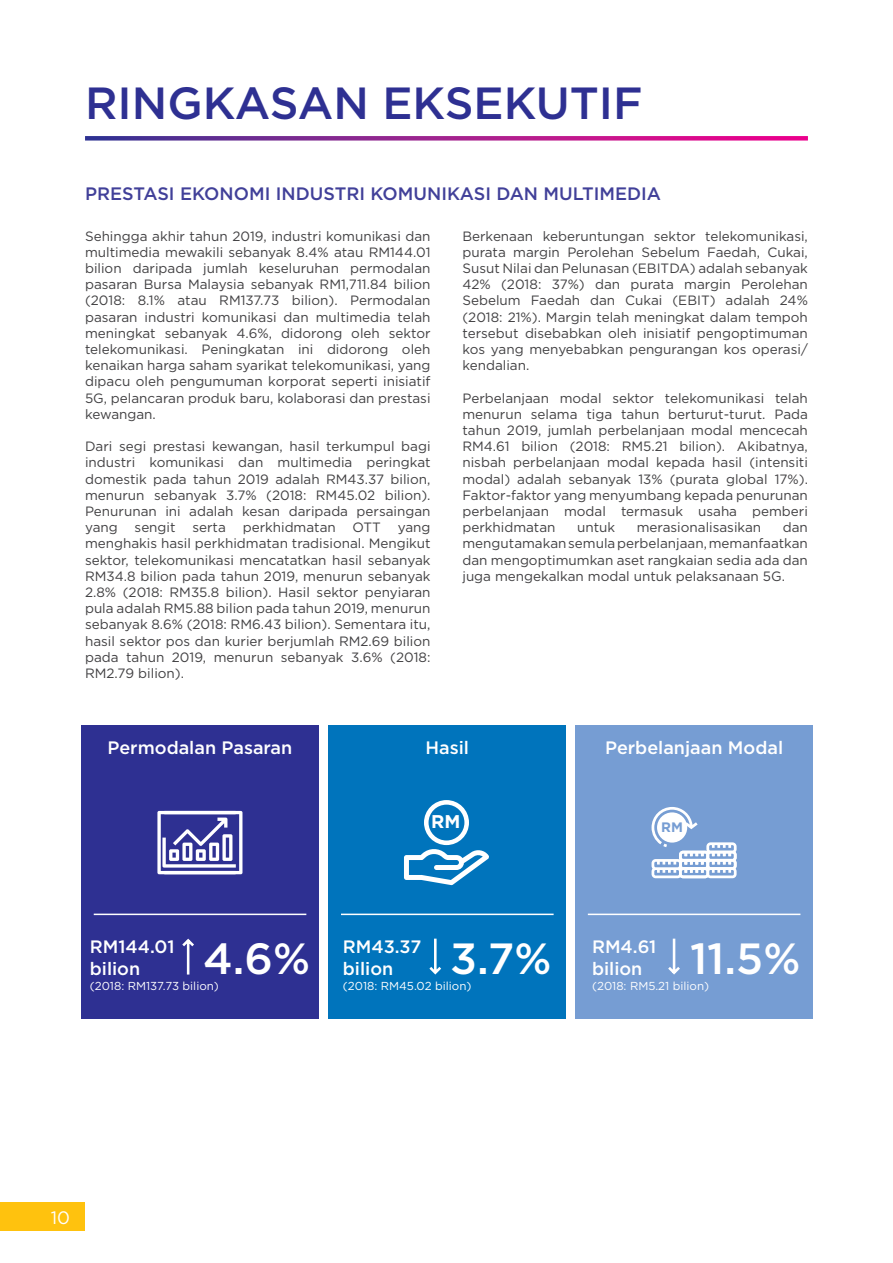
<style>
.page{position:relative;width:893px;height:1263px;background:#fff}
.page>*{position:absolute;margin:0;border:0;box-sizing:border-box;transform-origin:0 0}
.t1{font:500 45px "Gotham";color:#2e3092}
.t2{font:500 43.65px "Gotham";color:#fff}
.t3{font:700 18.45px "Gotham";color:#fff}
.t4{font:500 18px/21.6px "Gotham";color:#fff}
.t5{font:500 18px "Gotham";color:#414099}
.t6{font:18px "Gotham";color:#fff}
.t7{font:700 13.65px "Gotham";color:#769dd3}
.t8{font:13.5px/16.2px "Gotham";color:#414042;text-align:justify}
.t9{font:11.55px "Gotham";color:#fff}
</style>
<div class="page">
<div style="left:81px;top:725px;width:238px;height:293px;background:#2e3092"></div>
<hr style="left:94px;top:913px;width:212px;height:2px;background:#fff">
<svg style="left:182px;top:938px;width:12px;height:37px"></svg>
<svg style="left:157px;top:811px;width:85px;height:63px"></svg>
<div style="left:328px;top:725px;width:238px;height:293px;background:#0074bc"></div>
<hr style="left:341px;top:913px;width:213px;height:2px;background:#fff">
<svg style="left:429px;top:938px;width:12px;height:37px"></svg>
<div style="left:575px;top:725px;width:238px;height:293px;background:#769dd3"></div>
<hr style="left:588px;top:913px;width:212px;height:2px;background:#fff">
<svg style="left:668px;top:938px;width:12px;height:37px"></svg>
<svg style="left:651px;top:807px;width:86px;height:71px"></svg>
<svg style="left:85px;top:136px;width:723px;height:5px;background:#a53499"></svg>
<svg style="left:404px;top:800px;width:85px;height:85px"></svg>
<div style="left:0;top:1203px;width:85px;height:28px;background:#ffc20e"></div>
<h1 class="t1" style="left:85px;top:74px;width:559px">RINGKASAN EKSEKUTIF</h1>
<h3 class="t5" style="left:85px;top:182px;width:578px">PRESTASI EKONOMI INDUSTRI KOMUNIKASI DAN MULTIMEDIA</h3>
<p class="t8" style="left:85px;top:227px;width:347px">Sehingga akhir tahun 2019, industri komunikasi dan multimedia mewakili sebanyak 8.4% atau RM144.01 bilion daripada jumlah keseluruhan permodalan pasaran Bursa Malaysia sebanyak RM1,711.84 bilion (2018: 8.1% atau RM137.73 bilion). Permodalan pasaran industri komunikasi dan multimedia telah meningkat sebanyak 4.6%, didorong oleh sektor telekomunikasi. Peningkatan ini didorong oleh kenaikan harga saham syarikat telekomunikasi, yang dipacu oleh pengumuman korporat seperti inisiatif 5G, pelancaran produk baru, kolaborasi dan prestasi kewangan.</p>
<p class="t8" style="left:85px;top:438px;width:347px">Dari segi prestasi kewangan, hasil terkumpul bagi industri komunikasi dan multimedia peringkat domestik pada tahun 2019 adalah RM43.37 bilion, menurun sebanyak 3.7% (2018: RM45.02 bilion).<br>Penurunan ini adalah kesan daripada persaingan yang sengit serta perkhidmatan OTT yang menghakis hasil perkhidmatan tradisional. Mengikut sektor, telekomunikasi mencatatkan hasil sebanyak RM34.8 bilion pada tahun 2019, menurun sebanyak 2.8% (2018: RM35.8 bilion). Hasil sektor penyiaran pula adalah RM5.88 bilion pada tahun 2019, menurun sebanyak 8.6% (2018: RM6.43 bilion). Sementara itu, hasil sektor pos dan kurier berjumlah RM2.69 bilion pada tahun 2019, menurun sebanyak 3.6% (2018:<br>RM2.79 bilion).</p>
<p class="t8" style="left:462px;top:227px;width:347px">Berkenaan keberuntungan sektor telekomunikasi, purata margin Perolehan Sebelum Faedah, Cukai, Susut Nilai dan Pelunasan (EBITDA) adalah sebanyak 42% (2018: 37%) dan purata margin Perolehan Sebelum Faedah dan Cukai (EBIT) adalah 24% (2018: 21%). Margin telah meningkat dalam tempoh tersebut disebabkan oleh inisiatif pengoptimuman kos yang menyebabkan pengurangan kos operasi/ kendalian.</p>
<p class="t8" style="left:462px;top:389px;width:347px">Perbelanjaan modal sektor telekomunikasi telah menurun selama tiga tahun berturut-turut. Pada tahun 2019, jumlah perbelanjaan modal mencecah RM4.61 bilion (2018: RM5.21 bilion). Akibatnya, nisbah perbelanjaan modal kepada hasil (intensiti modal) adalah sebanyak 13% (purata global 17%).<br>Faktor-faktor yang menyumbang kepada penurunan perbelanjaan modal termasuk usaha pemberi perkhidmatan</p>
<p class="t8" style="left:462px;top:519px;width:347px;text-indent:320px">dan mengutamakan semula perbelanjaan, memanfaatkan dan mengoptimumkan aset rangkaian sedia ada dan juga mengekalkan modal untuk pelaksanaan 5G.</p>
<p class="t8" style="left:577px;top:519px;width:40px">untuk</p>
<p class="t8" style="left:637px;top:519px;width:126px">merasionalisasikan</p>
<h3 class="t4" style="left:108px;top:737px;width:186px">Permodalan Pasaran</h3>
<h3 class="t4" style="left:425px;top:737px;width:45px">Hasil</h3>
<h3 class="t4" style="left:605px;top:737px;width:180px">Perbelanjaan Modal</h3>
<h3 class="t3" style="left:431px;top:810px;width:31px">RM</h3>
<p class="t7" style="left:661px;top:818px;width:23px">RM</p>
<h3 class="t4" style="left:90px;top:935px;width:86px">RM144.01 bilion</h3>
<p class="t9" style="left:90px;top:979px;width:131px">(2018: RM137.73 bilion)</p>
<h2 class="t2" style="left:203px;top:929px;width:109px">4.6%</h2>
<h3 class="t4" style="left:343px;top:935px;width:80px">RM43.37 bilion</h3>
<p class="t9" style="left:343px;top:979px;width:130px">(2018: RM45.02 bilion)</p>
<h2 class="t2" style="left:450px;top:929px;width:103px">3.7%</h2>
<h3 class="t4" style="left:592px;top:935px;width:66px">RM4.61</h3>
<p class="t9" style="left:592px;top:979px;width:119px">(2018: RM5.21 bilion)</p>
<h2 class="t2" style="left:690px;top:929px;width:112px">11.5%</h2>
<h3 class="t4" style="left:592px;top:957px;width:52px">bilion</h3>
<h3 class="t6" style="left:51px;top:1206px;width:21px">10</h3>
</div>
